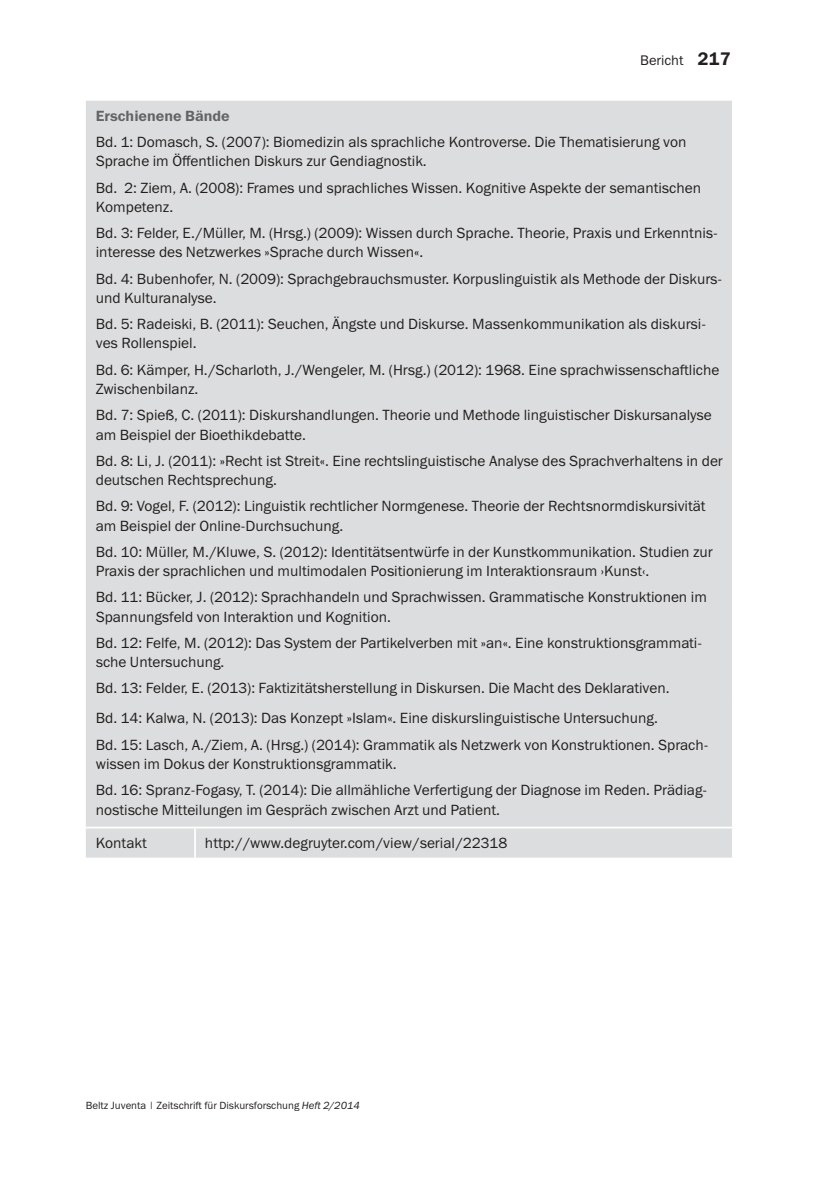
<style>
.page{position:relative;width:822px;height:1194px;background:#fff}
.page>*{position:absolute;margin:0;border:0;box-sizing:border-box;transform-origin:0 0}
.t1{font:14.88px/19.2px "Franklin Gothic Book ITC";color:#231f20}
.t2{font:14.88px "Franklin Gothic Demi ITC";color:#636466}
.t3{font:14px "Franklin Gothic Book ITC";color:#231f20}
.t4{font:10.5px "Franklin Gothic Book ITC";color:#231f20}
.s1{font-family:"Franklin Gothic Demi ITC";font-size:18.38px}
.s2{font-style:italic}
</style>
<div class="page">
<div style="left:86px;top:101px;width:645px;height:756px;background:#dcddde"></div>
<hr style="left:194px;top:828px;width:2px;height:29px;background:#fff">
<hr style="left:86px;top:826px;width:109px;height:2px;background:#fff">
<hr style="left:195px;top:826px;width:538px;height:2px;background:#fff">
<p class="t3" style="left:640px;top:51px;width:92px">Bericht <span class="s1">217</span></p>
<p class="t2" style="left:96px;top:107px;width:136px">Erschienene Bände</p>
<p class="t1" style="left:96px;top:132px;width:592px">Bd. 1: Domasch, S. (2007): Biomedizin als sprachliche Kontroverse. Die Thematisierung von<br>Sprache im Öffentlichen Diskurs zur Gendiagnostik.</p>
<p class="t1" style="left:96px;top:178px;width:606px">Bd. 2: Ziem, A. (2008): Frames und sprachliches Wissen. Kognitive Aspekte der semantischen<br>Kompetenz.</p>
<p class="t1" style="left:96px;top:223px;width:623px">Bd. 3: Felder, E./Müller, M. (Hrsg.) (2009): Wissen durch Sprache. Theorie, Praxis und Erkenntnis&shy;interesse des Netzwerkes »Sprache durch Wissen«.</p>
<p class="t1" style="left:96px;top:269px;width:628px">Bd. 4: Bubenhofer, N. (2009): Sprachgebrauchsmuster. Korpuslinguistik als Methode der Diskurs&shy;und Kulturanalyse.</p>
<p class="t1" style="left:96px;top:314px;width:611px">Bd. 5: Radeiski, B. (2011): Seuchen, Ängste und Diskurse. Massenkommunikation als diskursi&shy;ves Rollenspiel.</p>
<p class="t1" style="left:96px;top:360px;width:625px">Bd. 6: Kämper, H./Scharloth, J./Wengeler, M. (Hrsg.) (2012): 1968. Eine sprachwissenschaftliche<br>Zwischenbilanz.</p>
<p class="t1" style="left:96px;top:405px;width:617px">Bd. 7: Spieß, C. (2011): Diskurshandlungen. Theorie und Methode linguistischer Diskursanalyse am Beispiel der Bioethikdebatte.</p>
<p class="t1" style="left:96px;top:451px;width:628px">Bd. 8: Li, J. (2011): »Recht ist Streit«. Eine rechtslinguistische Analyse des Sprachverhaltens in der deutschen Rechtsprechung.</p>
<p class="t1" style="left:96px;top:496px;width:611px">Bd. 9: Vogel, F. (2012): Linguistik rechtlicher Normgenese. Theorie der Rechtsnormdiskursivität am Beispiel der Online-Durchsuchung.</p>
<p class="t1" style="left:96px;top:542px;width:618px">Bd. 10: Müller, M./Kluwe, S. (2012): Identitätsentwürfe in der Kunstkommunikation. Studien zur<br>Praxis der sprachlichen und multimodalen Positionierung im Interaktionsraum ›Kunst‹.</p>
<p class="t1" style="left:96px;top:587px;width:612px">Bd. 11: Bücker, J. (2012): Sprachhandeln und Sprachwissen. Grammatische Konstruktionen im<br>Spannungsfeld von Interaktion und Kognition.</p>
<p class="t1" style="left:96px;top:633px;width:607px">Bd. 12: Felfe, M. (2012): Das System der Partikelverben mit »an«. Eine konstruktionsgrammati&shy;sche Untersuchung.</p>
<p class="t1" style="left:96px;top:673px;width:575px;line-height:30.1px">Bd. 13: Felder, E. (2013): Faktizitätsherstellung in Diskursen. Die Macht des Deklarativen.<br>Bd. 14: Kalwa, N. (2013): Das Konzept »Islam«. Eine diskurslinguistische Untersuchung.</p>
<p class="t1" style="left:96px;top:734px;width:614px">Bd. 15: Lasch, A./Ziem, A. (Hrsg.) (2014): Grammatik als Netzwerk von Konstruktionen. Sprach&shy;wissen im Dokus der Konstruktionsgrammatik.</p>
<p class="t1" style="left:96px;top:780px;width:613px">Bd. 16: Spranz-Fogasy, T. (2014): Die allmähliche Verfertigung der Diagnose im Reden. Prädiag&shy;nostische Mitteilungen im Gespräch zwischen Arzt und Patient.</p>
<p class="t1" style="left:96px;top:832px;width:52px">Kontakt</p>
<p class="t1" style="left:205px;top:832px;width:304px">http://www.degruyter.com/view/serial/22318</p>
<p class="t4" style="left:86px;top:1098px;width:276px">Beltz Juventa | Zeitschrift für Diskursforschung <span class="s2">Heft 2/2014</span></p>
</div>
